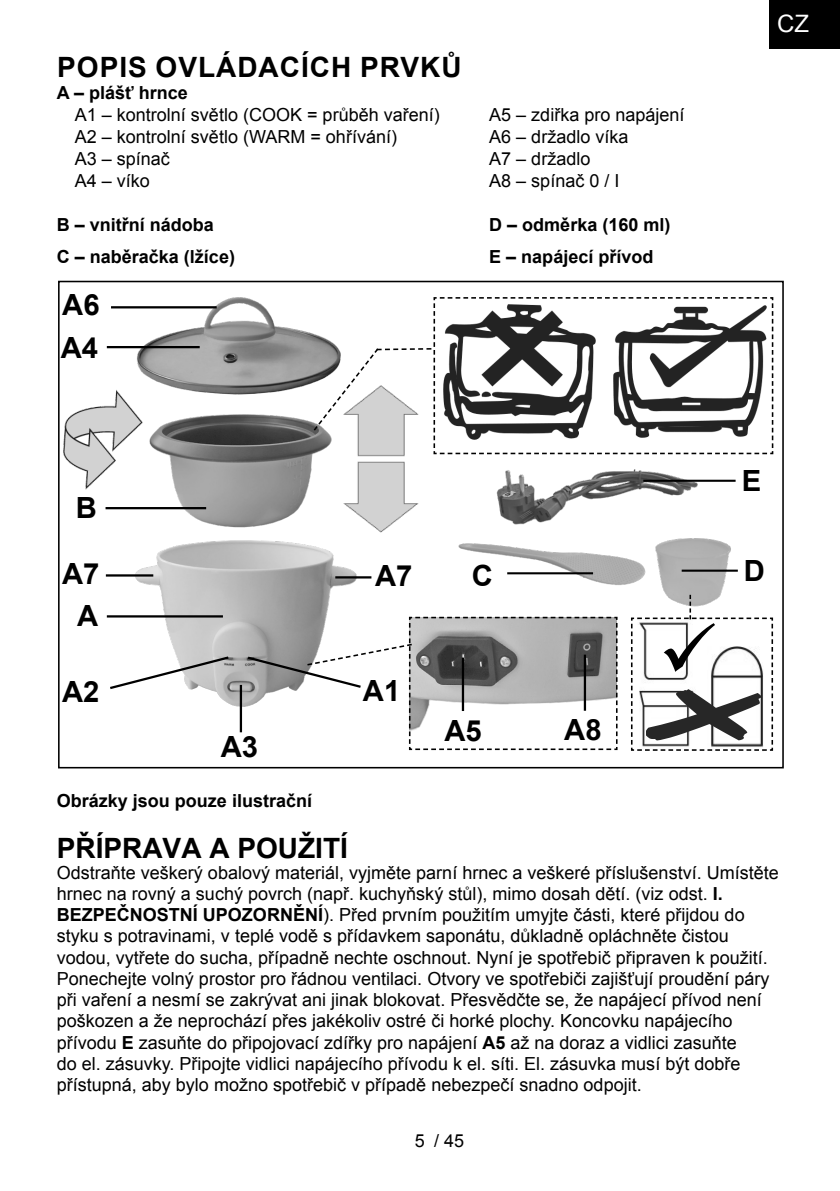
<style>
.page{position:relative;width:840px;height:1191px;background:#fff}
.page>*{position:absolute;margin:0;border:0;box-sizing:border-box;transform-origin:0 0}
.t1{font:700 29.2px "Arial";color:#000}
.t2{font:700 28px "Arial";color:#000}
.t3{font:24px "Arial";color:#fff}
.t4{font:18px/21.2px "Arial";color:#000}
.t5{font:700 18px "Arial";color:#000}
.s1{font-weight:700}
</style>
<div class="page">
<img style="left:458px;top:543px;width:179px;height:42px">
<img style="left:138px;top:414px;width:175px;height:109px">
<img style="left:496px;top:469px;width:206px;height:56px">
<img style="left:125px;top:523px;width:232px;height:189px">
<img style="left:122px;top:297px;width:190px;height:98px">
<img style="left:637px;top:538px;width:101px;height:57px">
<hr style="left:107px;top:615px;width:116px;height:2px;background:#000">
<hr style="left:643px;top:480px;width:92px;height:2px;background:#000">
<hr style="left:335px;top:576px;width:36px;height:2px;background:#000">
<hr style="left:107px;top:346px;width:92px;height:2px;background:#000">
<hr style="left:106px;top:574px;width:47px;height:2px;background:#000">
<hr style="left:240px;top:685px;width:2px;height:47px;background:#000">
<svg style="left:110px;top:655px;width:121px;height:36px"></svg>
<hr style="left:105px;top:507px;width:101px;height:2px;background:#000">
<hr style="left:681px;top:569px;width:56px;height:2px;background:#000">
<hr style="left:507px;top:572px;width:85px;height:2px;background:#000">
<hr style="left:111px;top:306px;width:105px;height:2px;background:#000">
<svg style="left:245px;top:616px;width:373px;height:135px"></svg>
<img style="left:340px;top:454px;width:79px;height:79px">
<img style="left:58px;top:388px;width:90px;height:101px">
<svg style="left:312px;top:297px;width:460px;height:157px"></svg>
<svg style="left:631px;top:595px;width:142px;height:156px"></svg>
<div style="left:768px;top:0;width:71px;height:49px;background:#000"></div>
<h2 class="t2" style="left:57px;top:48px;width:38px">Popis</h2>
<h2 class="t2" style="left:155px;top:48px;width:21px">ovládacích</h2>
<h2 class="t2" style="left:360px;top:48px;width:21px">prvk</h2>
<h2 class="t2" style="left:441px;top:48px;width:22px">ů</h2>
<p class="t5" style="left:57px;top:80px;width:133px">A – plášť hrnce</p>
<p class="t4" style="left:75px;top:104px;width:366px">A1 – kontrolní světlo (COOK = průběh vaření)</p>
<p class="t4" style="left:489px;top:104px;width:197px">A5 – zdiřka pro napájení</p>
<p class="t4" style="left:75px;top:126px;width:323px">A2 – kontrolní světlo (WARM = ohřívání)</p>
<p class="t4" style="left:489px;top:126px;width:141px">A6 – držadlo víka</p>
<p class="t4" style="left:75px;top:148px;width:97px">A3 – spínač</p>
<p class="t4" style="left:489px;top:148px;width:103px">A7 – držadlo</p>
<p class="t4" style="left:75px;top:170px;width:77px">A4 – víko</p>
<p class="t4" style="left:489px;top:170px;width:132px">A8 – spínač 0 / I</p>
<p class="t5" style="left:57px;top:211px;width:159px">B – vnitřní nádoba</p>
<p class="t5" style="left:489px;top:211px;width:183px">D – odměrka (160 ml)</p>
<p class="t5" style="left:57px;top:243px;width:180px">C – naběračka (lžíce)</p>
<p class="t5" style="left:489px;top:243px;width:166px">E – napájecí přívod</p>
<h1 class="t1" style="left:62px;top:284px;width:39px">A6</h1>
<h1 class="t1" style="left:61px;top:327px;width:39px">A4</h1>
<h1 class="t1" style="left:76px;top:487px;width:23px">B</h1>
<h1 class="t1" style="left:62px;top:552px;width:39px">A7</h1>
<h1 class="t1" style="left:375px;top:555px;width:39px">A7</h1>
<h1 class="t1" style="left:471px;top:554px;width:23px">C</h1>
<h1 class="t1" style="left:77px;top:595px;width:23px">A</h1>
<h1 class="t1" style="left:62px;top:671px;width:39px">A2</h1>
<h1 class="t1" style="left:221px;top:725px;width:39px">A3</h1>
<h1 class="t1" style="left:363px;top:670px;width:39px">A1</h1>
<h1 class="t1" style="left:444px;top:709px;width:39px">A5</h1>
<h1 class="t1" style="left:564px;top:709px;width:39px">A8</h1>
<h3 class="t3" style="left:776px;top:7px;width:33px">CZ</h3>
<h1 class="t1" style="left:741px;top:460px;width:21px">E</h1>
<h1 class="t1" style="left:743px;top:550px;width:23px">D</h1>
<p class="t5" style="left:57px;top:787px;width:257px">Obrázky jsou pouze ilustrační</p>
<h2 class="t2" style="left:57px;top:828px;width:292px">PŘÍPRAVA A POUŽITÍ</h2>
<p class="t4" style="left:57px;top:861px;width:723px">Odstraňte veškerý obalový materiál, vyjměte parní hrnec a veškeré příslušenství. Umístěte hrnec na rovný a suchý povrch (např. kuchyňský stůl), mimo dosah dětí. (viz odst. <span class="s1">I.<br>BEZPEČNOSTNÍ UPOZORNĚNÍ</span>). Před prvním použitím umyjte části, které přijdou do styku s potravinami, v teplé vodě s přídavkem saponátu, důkladně opláchněte čistou vodou, vytřete do sucha, případně nechte oschnout. Nyní je spotřebič připraven k použití.<br>Ponechejte volný prostor pro řádnou ventilaci. Otvory ve spotřebiči zajišťují proudění páry při vaření a nesmí se zakrývat ani jinak blokovat. Přesvědčte se, že napájecí přívod není poškozen a že neprochází přes jakékoliv ostré či horké plochy. Koncovku napájecího přívodu <span class="s1">E</span> zasuňte do připojovací zdířky pro napájení <span class="s1">A5</span> až na doraz a vidlici zasuňte<br>do el. zásuvky. Připojte vidlici napájecího přívodu k el. síti. El. zásuvka musí být dobře přístupná, aby bylo možno spotřebič v případě nebezpečí snadno odpojit.</p>
<p class="t4" style="left:415px;top:1130px;width:51px">5 / 45</p>
</div>
